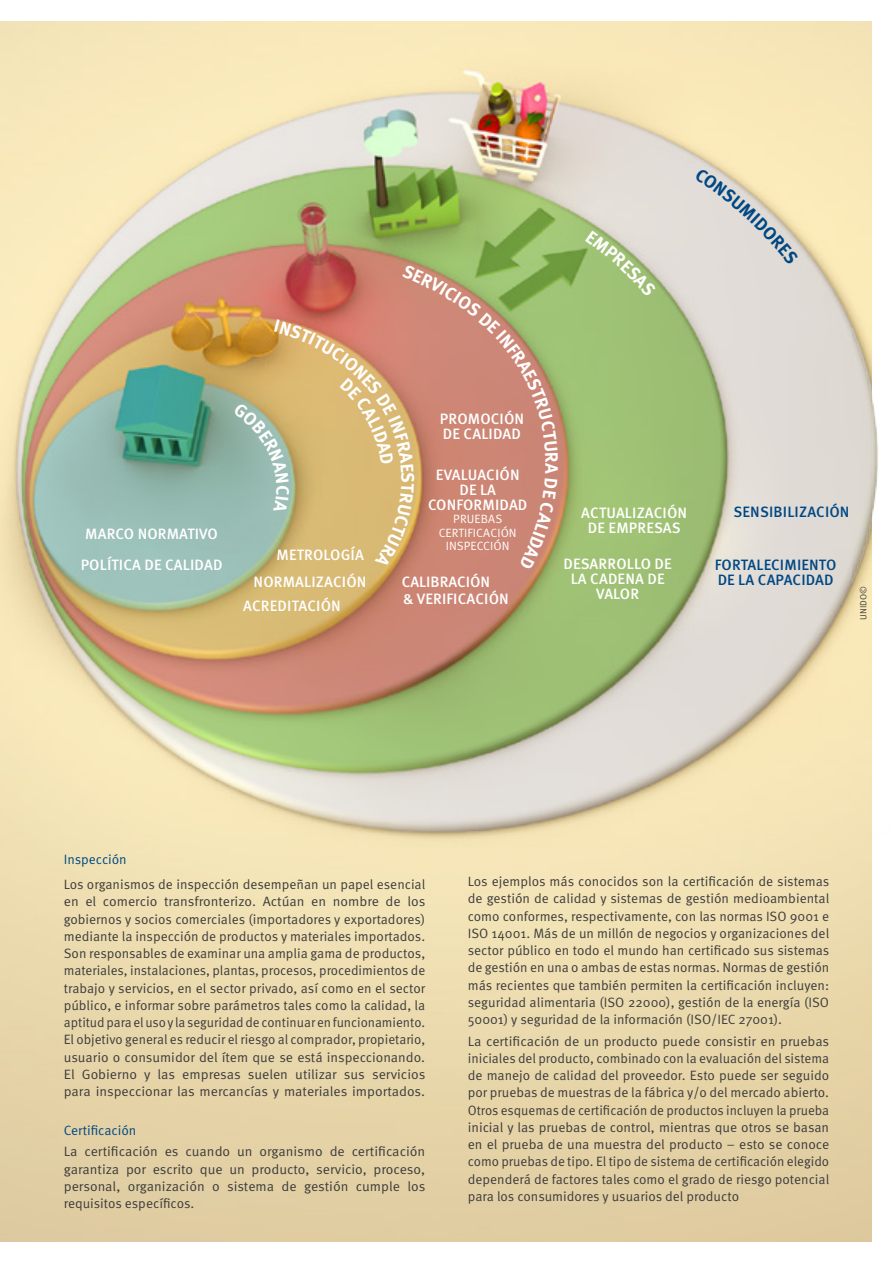
<style>
.page{position:relative;width:893px;height:1263px;background:#fff}
.page>*{position:absolute;margin:0;border:0;box-sizing:border-box;transform-origin:0 0}
.t1{font:700 18px "Meta Pro";color:#fff}
.t2{font:500 15px/15px "Meta Pro";letter-spacing:.01em;color:#fff;text-align:center}
.t3{font:500 15px "Meta Pro";letter-spacing:.01em;color:#004884}
.t4{font:13.5px/17.2px "Meta Pro";color:#3c3c3b;text-align:justify}
.t5{font:13.5px "Meta Pro";color:#004884}
.t6{font:12px/13.5px "Meta Pro";letter-spacing:.01em;color:#fff;text-align:center}
.t7{font:9px "Meta Pro";color:#3c3c3b}
</style>
<div class="page">
<img style="left:0;top:21px;width:853px;height:1221px">
<img style="left:853px;top:21px;width:25px;height:1221px">
<svg style="left:585px;top:230px;width:71px;height:67px;background:#adc68b"></svg>
<svg style="left:694px;top:167px;width:105px;height:98px;background:#e5ddcc"></svg>
<svg style="left:233px;top:264px;width:325px;height:306px;background:#c69a73"></svg>
<p class="t2" style="left:81px;top:518px;width:143px;line-height:30.9px">MARCO NORMATIVO<br>POLÍTICA DE CALIDAD</p>
<p class="t2" style="left:440px;top:412px;width:86px;text-align:left">PROMOCIÓN<br>DE CALIDAD</p>
<p class="t2" style="left:428px;top:467px;width:101px">EVALUACIÓN<br>DE LA<br>CONFORMIDAD</p>
<p class="t6" style="left:439px;top:513px;width:80px">PRUEBAS<br>CERTIFICACIÓN<br>INSPECCIÓN</p>
<p class="t2" style="left:403px;top:591px;width:107px">&amp; VERIFICACIÓN</p>
<h1 class="t1" style="left:419px;top:472px;width:12px;rotate:90deg">S</h1>
<p class="t3" style="left:733px;top:503px;width:118px">SENSIBILIZACIÓN</p>
<p class="t2" style="left:581px;top:506px;width:107px">ACTUALIZACIÓN<br>DE EMPRESAS</p>
<p class="t2" style="left:564px;top:557px;width:110px">DESARROLLO DE<br>LA CADENA DE<br>VALOR</p>
<p class="t2" style="left:276px;top:548px;width:89px">METROLOGÍA</p>
<p class="t3" style="left:715px;top:555px;width:123px">FORTALECIMIENTO</p>
<p class="t2" style="left:402px;top:575px;width:90px">CALIBRACIÓN</p>
<p class="t2" style="left:254px;top:575px;width:114px">NORMALIZACIÓN</p>
<p class="t3" style="left:718px;top:570px;width:118px">DE LA CAPACIDAD</p>
<p class="t2" style="left:243px;top:598px;width:99px">ACREDITACIÓN</p>
<p class="t7" style="left:858px;top:620px;width:35px;rotate:-90deg">UNIDO©</p>
<p class="t5" style="left:64px;top:851px;width:64px">Inspección</p>
<p class="t4" style="left:64px;top:876px;width:363px">Los organismos de inspección desempeñan un papel esencial en el comercio transfronterizo. Actúan en nombre de los gobiernos y socios comerciales (importadores y exportadores) mediante la inspección de productos y materiales importados.<br>Son responsables de examinar una amplia gama de productos, materiales, instalaciones, plantas, procesos, procedimientos de trabajo y servicios, en el sector privado, así como en el sector público, e informar sobre parámetros tales como la calidad, la aptitud para el uso y la seguridad de continuar en funcionamiento.<br>El objetivo general es reducir el riesgo al comprador, propietario, usuario o consumidor del ítem que se está inspeccionando.<br>El Gobierno y las empresas suelen utilizar sus servicios para inspeccionar las mercancías y materiales importados.</p>
<p class="t5" style="left:64px;top:1122px;width:74px">Certificación</p>
<p class="t4" style="left:64px;top:1143px;width:363px">La certificación es cuando un organismo de certificación garantiza por escrito que un producto, servicio, proceso, personal, organización o sistema de gestión cumple los requisitos específicos.</p>
<p class="t4" style="left:468px;top:873px;width:363px">Los ejemplos más conocidos son la certificación de sistemas de gestión de calidad y sistemas de gestión medioambiental como conformes, respectivamente, con las normas ISO 9001 e ISO 14001. Más de un millón de negocios y organizaciones del sector público en todo el mundo han certificado sus sistemas de gestión en una o ambas de estas normas. Normas de gestión más recientes que también permiten la certificación incluyen: seguridad alimentaria (ISO 22000), gestión de la energía (ISO 50001) y seguridad de la información (ISO/IEC 27001).</p>
<p class="t4" style="left:468px;top:1033px;width:363px">La certificación de un producto puede consistir en pruebas iniciales del producto, combinado con la evaluación del sistema de manejo de calidad del proveedor. Esto puede ser seguido por pruebas de muestras de la fábrica y/o del mercado abierto.<br>Otros esquemas de certificación de productos incluyen la prueba inicial y las pruebas de control, mientras que otros se basan en el prueba de una muestra del producto – esto se conoce como pruebas de tipo. El tipo de sistema de certificación elegido dependerá de factores tales como el grado de riesgo potencial para los consumidores y usuarios del producto</p>
</div>
